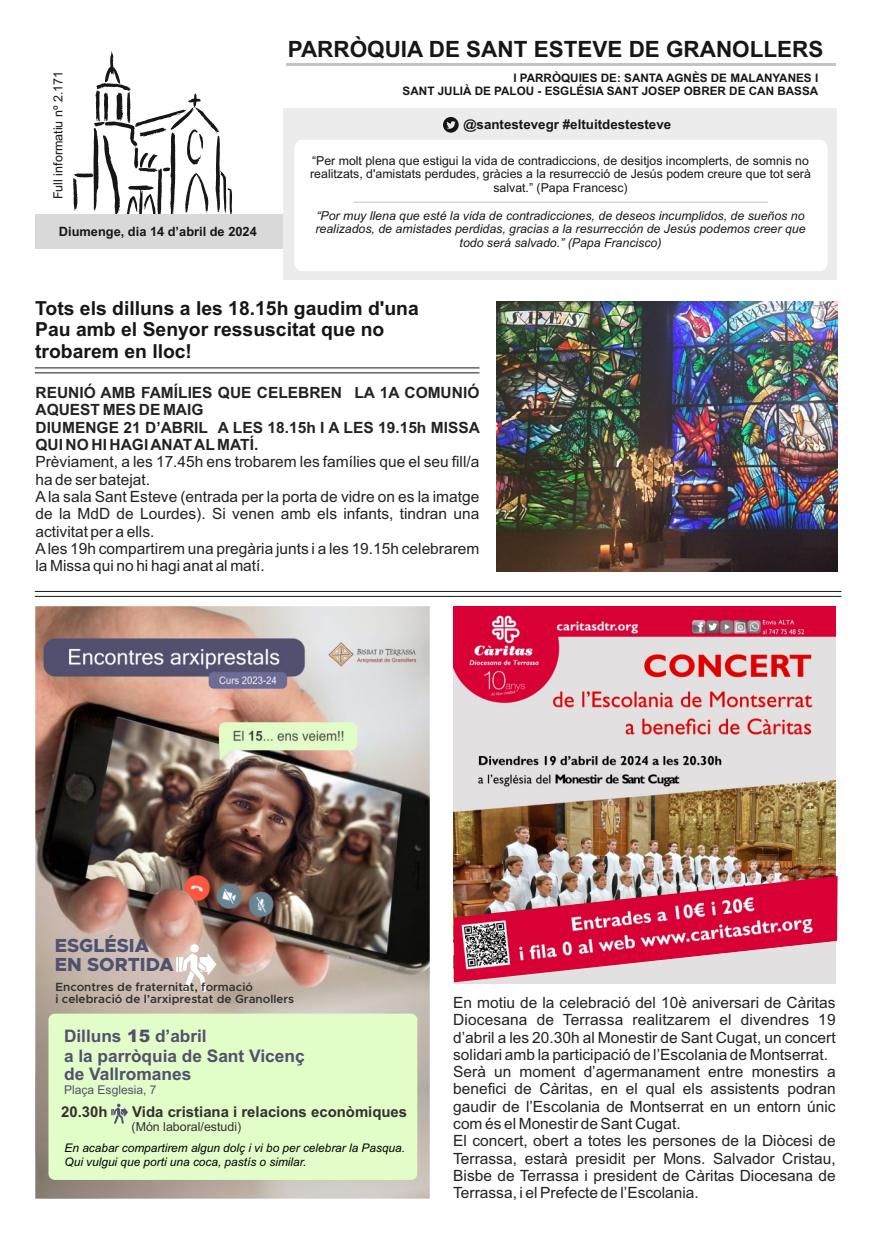
<style>
.page{position:relative;width:874px;height:1241px;background:#fff}
.page>*{position:absolute;margin:0;border:0;box-sizing:border-box;transform-origin:0 0}
.t1{font:700 22.4px "Arial";color:#151616}
.t2{font:700 19.25px/21.5px "Arial";color:#151616}
.t3{font:800 19.07px/18.9px "Metropolis";color:#51516f}
.t4{font:700 17.32px "Arial";color:#51516f}
.t5{font:700 17.15px/19.6px "Arial";color:#51516f}
.t6{font:15.58px/17.3px "Arial";color:#222;text-align:justify}
.t7{font:700 15.58px/17.3px "Arial";color:#222}
.t8{font:700 14.88px "Arial";color:#313130}
.t9{font:700 13.3px "Arial";color:#151616}
.t10{font:700 12.78px "Arial";color:#151616}
.t11{font:12.6px "Arial";color:#151616}
.t12{font:12.42px "Arial";color:#313130}
.t13{font:italic 12.25px/13.8px "Arial";color:#151616;text-align:center}
.t14{font:12.25px/13.8px "Arial";color:#151616;text-align:center}
.t15{font:12.08px "Arial";color:#51516f}
.t16{font:italic 11.9px/13.3px "Arial";color:#000}
.t17{font:600 11.9px/11.9px "Metropolis";color:#313130}
.t18{font:700 11.72px/13.1px "Arial";color:#151616;text-align:right}
.s1{font-weight:900}
.s2{font-size:17.32px}
</style>
<div class="page">
<svg style="left:73px;top:51px;width:159px;height:163px"></svg>
<hr style="left:286px;top:63px;width:549px;height:2px;background:#c4c4c5">
<div style="left:35px;top:214px;width:384px;height:34px;background:#d9d9da"></div>
<div style="left:283px;top:108px;width:553px;height:171px;background:#ececec"></div>
<svg style="left:443px;top:117px;width:15px;height:16px"></svg>
<div style="left:294px;top:140px;width:533px;height:131px;background:#fff"></div>
<hr style="left:353px;top:202px;width:414px;height:1px;background:#c4c4c5">
<hr style="left:35px;top:367px;width:444px;height:1px;background:#151616">
<hr style="left:35px;top:372px;width:444px;height:1px;background:#151616">
<hr style="left:35px;top:591px;width:806px;height:1px;background:#151616">
<hr style="left:35px;top:595px;width:806px;height:1px;background:#151616">
<img style="left:496px;top:302px;width:341px;height:269px">
<img style="left:453px;top:606px;width:382px;height:269px">
<img style="left:453px;top:875px;width:384px;height:107px">
<img style="left:35px;top:606px;width:394px;height:592px">
<div style="left:190px;top:944px;width:9px;height:8px;background:#fff;border-radius:50%"></div>
<svg style="left:176px;top:953px;width:40px;height:39px"></svg>
<div style="left:48px;top:1013px;width:369px;height:166px;background:#e2fdc8;border-radius:6px"></div>
<svg style="left:111px;top:1103px;width:17px;height:20px"></svg>
<p class="t11" style="left:53px;top:199px;width:130px;rotate:-90deg">Full informatiu nº 2.171</p>
<p class="t10" style="left:59px;top:227px;width:199px">Diumenge, dia 14 d’abril de 2024</p>
<h1 class="t1" style="left:287px;top:41px;width:537px">PARRÒQUIA DE SANT ESTEVE DE GRANOLLERS</h1>
<p class="t18" style="left:402px;top:72px;width:417px">I PARRÒQUIES DE: SANTA AGNÈS DE MALANYANES I<br>SANT JULIÀ DE PALOU - ESGLÉSIA SANT JOSEP OBRER DE CAN BASSA</p>
<p class="t9" style="left:463px;top:119px;width:209px">@santestevegr #eltuitdestesteve</p>
<p class="t14" style="left:310px;top:154px;width:502px">“Per molt plena que estigui la vida de contradiccions, de desitjos incomplerts, de somnis no realitzats, d'amistats perdudes, gràcies a la resurrecció de Jesús podem creure que tot serà salvat.” (Papa Francesc)</p>
<p class="t13" style="left:315px;top:209px;width:491px">“Por muy llena que esté la vida de contradicciones, de deseos incumplidos, de sueños no realizados, de amistades perdidas, gracias a la resurrección de Jesús podemos creer que todo será salvado.” (Papa Francisco)</p>
<p class="t2" style="left:35px;top:299px;width:385px">Tots els dilluns a les 18.15h gaudim d'una<br>Pau amb el Senyor ressuscitat que no trobarem en lloc!</p>
<p class="t7" style="left:35px;top:385px;width:445px">REUNIÓ AMB FAMÍLIES QUE CELEBREN LA 1A COMUNIÓ<br>AQUEST MES DE MAIG</p>
<p class="t7" style="left:35px;top:420px;width:446px">DIUMENGE 21 D’ABRIL A LES 18.15h I A LES 19.15h MISSA<br>QUI NO HI HAGI ANAT AL MATÍ.</p>
<p class="t6" style="left:35px;top:454px;width:445px">Prèviament, a les 17.45h ens trobarem les famílies que el seu fill/a ha de ser batejat.</p>
<p class="t6" style="left:35px;top:489px;width:445px">Ala sala Sant Esteve (entrada per la porta de vidre on es la imatge de la MdD de Lourdes). Si venen amb els infants, tindran una activitat per a ells.</p>
<p class="t6" style="left:35px;top:541px;width:445px">Ales 19h compartirem una pregària junts i a les 19.15h celebrarem la Missa qui no hi hagi anat al matí.</p>
<p class="t3" style="left:55px;top:936px;width:120px">ESGLÉSIA<br>EN SORTIDA</p>
<p class="t17" style="left:56px;top:981px;width:240px">Encontres de fraternitat, formació<br>i celebració de l’arxiprestat de Granollers</p>
<p class="t5" style="left:64px;top:1027px;width:242px">Dilluns <span class="s1">15</span> d’abril<br>a la parròquia de <span class="s2">Sant Vicenç</span></p>
<p class="t4" style="left:64px;top:1066px;width:129px">de Vallromanes</p>
<p class="t8" style="left:61px;top:1105px;width:48px">20.30h</p>
<p class="t8" style="left:132px;top:1105px;width:276px">Vida cristiana i relacions econòmiques</p>
<p class="t12" style="left:131px;top:1122px;width:111px">(Món laboral/estudi)</p>
<p class="t15" style="left:64px;top:1085px;width:94px">Plaça Esglesia, 7</p>
<p class="t16" style="left:65px;top:1142px;width:342px">En acabar compartirem algun dolç i vi bo per celebrar la Pasqua.<br>Qui vulgui que porti una coca, pastís o similar.</p>
<p class="t6" style="left:453px;top:994px;width:384px">En motiu de la celebració del 10è aniversari de Càritas Diocesana de Terrassa realitzarem el divendres 19 d’abril a les 20.30h al Monestir de Sant Cugat, un concert solidari amb la participació de l’Escolania de Montserrat.</p>
<p class="t6" style="left:453px;top:1064px;width:384px">Serà un moment d’agermanament entre monestirs a benefici de Càritas, en el qual els assistents podran gaudir de l’Escolania de Montserrat en un entorn únic com és el Monestir de Sant Cugat.</p>
<p class="t6" style="left:453px;top:1133px;width:384px">El concert, obert a totes les persones de la Diòcesi de Terrassa, estarà presidit per Mons. Salvador Cristau, Bisbe de Terrassa i president de Càritas Diocesana de Terrassa, i el Prefecte de l’Escolania.</p>
</div>
